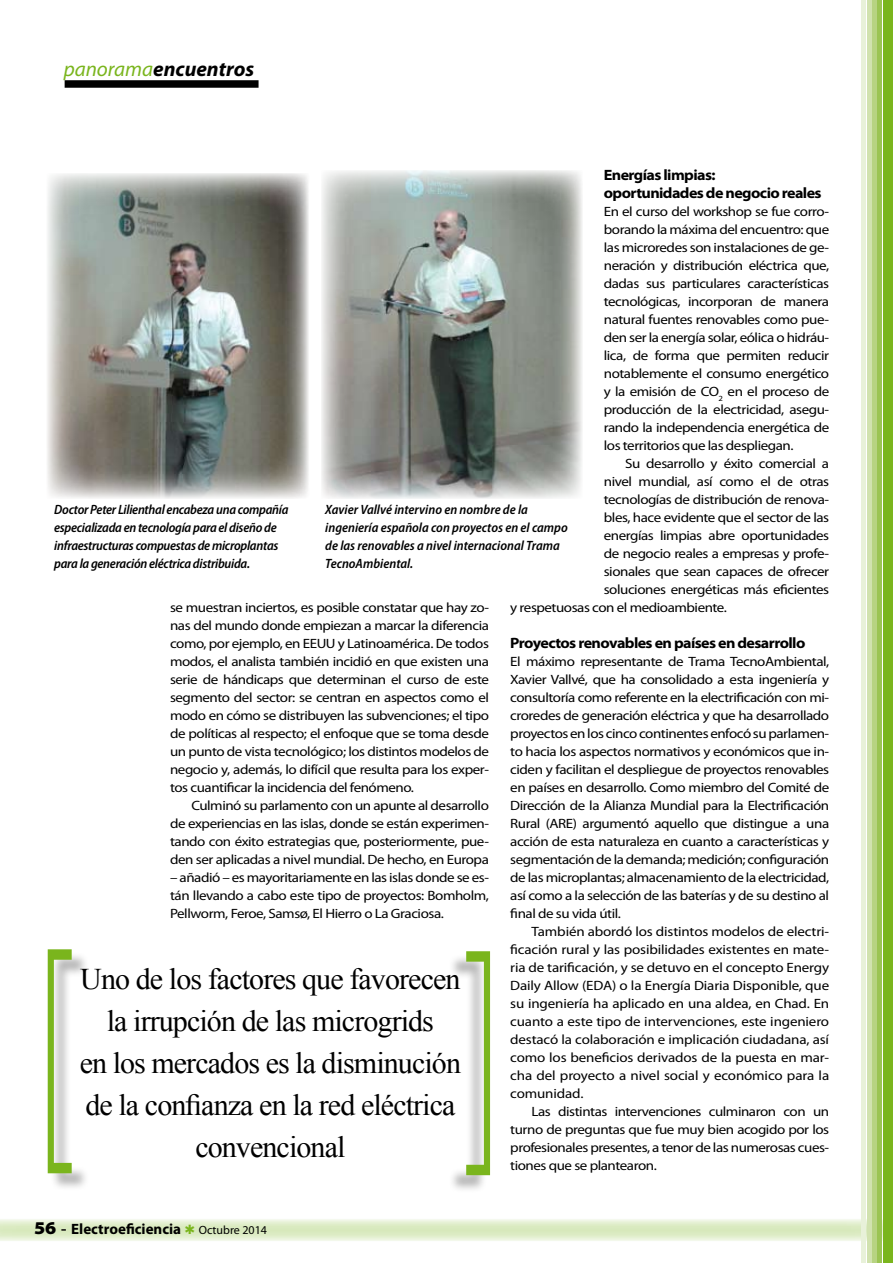
<style>
.page{position:relative;width:893px;height:1263px;background:#fff}
.page>*{position:absolute;margin:0;border:0;box-sizing:border-box;transform-origin:0 0}
.t1{font:300 280.65px "Myriad Pro";color:#7ab51d;scale:.5 1}
.t2{font:300 280.5px "Myriad Pro";color:#7ab51d;scale:.5 1}
.t3{font:30px/42px "Times New Roman";letter-spacing:-.03em;color:#000;text-align:center}
.t4{font:italic 700 21px "Myriad Pro";color:#000}
.t5{font:700 semi-expanded 15px/18px "Myriad Pro";letter-spacing:-.04em;color:#000}
.t6{font:700 15px "Myriad Pro";color:#000}
.t7{font:13.5px/18px "Myriad Pro";letter-spacing:-.03em;color:#000;text-align:justify;scale:1.11 1}
.t8{font:italic 600 semi-condensed 13.5px/18px "Myriad Pro";letter-spacing:-.02em;color:#000}
.t9{font:italic 600 semi-condensed 13.5px/18px "Myriad Pro";color:#000}
.s1{font-weight:400;color:#7ab51d}
.s2{font-weight:900;font-stretch:semi-expanded;font-size:18px}
.s3{font-family:"Times New Roman";font-weight:400;font-size:18px}
.s4{font-weight:400;font-size:12px}
</style>
<div class="page">
<img style="left:47px;top:173px;width:262px;height:326px">
<img style="left:321px;top:170px;width:261px;height:328px">
<div style="left:447px;top:954px;width:40px;height:240px;background:#000;opacity:.3"></div>
<div style="left:50px;top:951px;width:40px;height:240px;background:#000;opacity:.3"></div>
<svg style="left:0;top:1219px;width:883px;height:22px;background:#e1eecd"></svg>
<hr style="left:862px;top:0;width:4px;height:1263px;background:#e8f1d9">
<hr style="left:867px;top:0;width:4px;height:1263px;background:#d1e2af">
<div style="left:872px;top:0;width:5px;height:1263px;background:#b7d382"></div>
<hr style="left:878px;top:0;width:4px;height:1263px;background:#9bc453">
<div style="left:883px;top:0;width:10px;height:1263px;background:#7ab51d"></div>
<div style="left:65px;top:80px;width:194px;height:8px;background:#000"></div>
<svg style="left:185px;top:1224px;width:10px;height:10px"></svg>
<h3 class="t4" style="left:64px;top:55px;width:192px"><span class="s1">panorama</span>encuentros</h3>
<p class="t5" style="left:604px;top:166px;width:219px">Energías limpias:<br>oportunidades de negocio reales</p>
<p class="t7" style="left:604px;top:202px;width:205px">En el curso del workshop se fue corro&shy;borando la máxima del encuentro: que las microredes son instalaciones de ge&shy;neración y distribución eléctrica que, dadas sus particulares características tecnológicas, incorporan de manera natural fuentes renovables como pue&shy;den ser la energía solar, eólica o hidráu&shy;lica, de forma que permiten reducir notablemente el consumo energético y la emisión de CO<sub>2</sub> en el proceso de producción de la electricidad, asegu&shy;rando la independencia energética de los territorios que las despliegan.</p>
<p class="t7" style="left:625px;top:454px;width:185px">Su desarrollo y éxito comercial a</p>
<p class="t7" style="left:604px;top:472px;width:205px">nivel mundial, así como el de otras</p>
<p class="t7" style="left:604px;top:490px;width:205px">tecnologías de distribución de renova-</p>
<p class="t7" style="left:604px;top:508px;width:205px">bles, hace evidente que el sector de las</p>
<p class="t7" style="left:604px;top:526px;width:205px">energías limpias abre oportunidades</p>
<p class="t7" style="left:604px;top:544px;width:205px">de negocio reales a empresas y profe-</p>
<p class="t7" style="left:604px;top:562px;width:204px">sionales que sean capaces de ofrecer</p>
<p class="t7" style="left:604px;top:580px;width:205px">soluciones energéticas más eficientes</p>
<p class="t7" style="left:510px;top:598px;width:197px">y respetuosas con el medioambiente.</p>
<p class="t5" style="left:510px;top:634px;width:297px">Proyectos renovables en países en desarrollo</p>
<p class="t7" style="left:510px;top:652px;width:289px">El máximo representante de Trama TecnoAmbiental, Xavier Vallvé, que ha consolidado a esta ingeniería y consultoría como referente en la electrificación con mi&shy;croredes de generación eléctrica y que ha desarrollado proyectos en los cinco continentes enfocó su parlamen&shy;to hacia los aspectos normativos y económicos que in&shy;ciden y facilitan el despliegue de proyectos renovables en países en desarrollo. Como miembro del Comité de Dirección de la Alianza Mundial para la Electrificación Rural (ARE) argumentó aquello que distingue a una acción de esta naturaleza en cuanto a características y segmentación de la demanda; medición; configuración de las microplantas; almacenamiento de la electricidad, así como a la selección de las baterías y de su destino al final de su vida útil.</p>
<p class="t7" style="left:510px;top:922px;width:289px;text-indent:21px">También abordó los distintos modelos de electri&shy;ficación rural y las posibilidades existentes en mate&shy;ria de tarificación, y se detuvo en el concepto Energy Daily Allow (EDA) o la Energía Diaria Disponible, que su ingeniería ha aplicado en una aldea, en Chad. En cuanto a este tipo de intervenciones, este ingeniero destacó la colaboración e implicación ciudadana, así como los beneficios derivados de la puesta en mar&shy;cha del proyecto a nivel social y económico para la comunidad.</p>
<p class="t7" style="left:510px;top:1102px;width:289px;text-indent:21px">Las distintas intervenciones culminaron con un turno de preguntas que fue muy bien acogido por los profesionales presentes, a tenor de las numerosas cues&shy;tiones que se plantearon.</p>
<p class="t8" style="left:54px;top:500px;width:236px">Doctor Peter Lilienthal encabeza una compañía especializada en tecnología para el diseño de infraestructuras compuestas de microplantas para la generación eléctrica distribuida.</p>
<p class="t9" style="left:325px;top:500px;width:244px">Xavier Vallvé intervino en nombre de la ingeniería española con proyectos en el campo de las renovables a nivel internacional Trama TecnoAmbiental.</p>
<p class="t7" style="left:170px;top:598px;width:289px">se muestran inciertos, es posible constatar que hay zo&shy;nas del mundo donde empiezan a marcar la diferencia como, por ejemplo, en EEUU y Latinoamérica. De todos modos, el analista también incidió en que existen una serie de hándicaps que determinan el curso de este segmento del sector: se centran en aspectos como el modo en cómo se distribuyen las subvenciones; el tipo de políticas al respecto; el enfoque que se toma desde un punto de vista tecnológico; los distintos modelos de negocio y, además, lo difícil que resulta para los exper&shy;tos cuantificar la incidencia del fenómeno.</p>
<p class="t7" style="left:170px;top:796px;width:289px;text-indent:21px">Culminó su parlamento con un apunte al desarrollo de experiencias en las islas, donde se están experimen&shy;tando con éxito estrategias que, posteriormente, pue&shy;den ser aplicadas a nivel mundial. De hecho, en Europa</p>
<p class="t7" style="left:170px;top:868px;width:289px">– añadió – es mayoritariamente en las islas donde se es&shy;tán llevando a cabo este tipo de proyectos: Bomholm, Pellworm, Feroe, Samsø, El Hierro o La Graciosa.</p>
<h1 class="t1" style="left:35px;top:894px;width:76px">[</h1>
<h2 class="t2" style="left:465px;top:896px;width:76px">]</h2>
<h3 class="t3" style="left:80px;top:957px;width:383px">Uno de los factores que favorecen la irrupción de las microgrids<br>en los mercados es la disminución de la confianza en la red eléctrica</h3>
<h3 class="t3" style="left:195px;top:1125px;width:152px">convencional</h3>
<p class="t6" style="left:34px;top:1219px;width:234px"><span class="s2">56</span> <span class="s3">-</span> Electroeficiencia <span class="s4">Octubre 2014</span></p>
</div>
